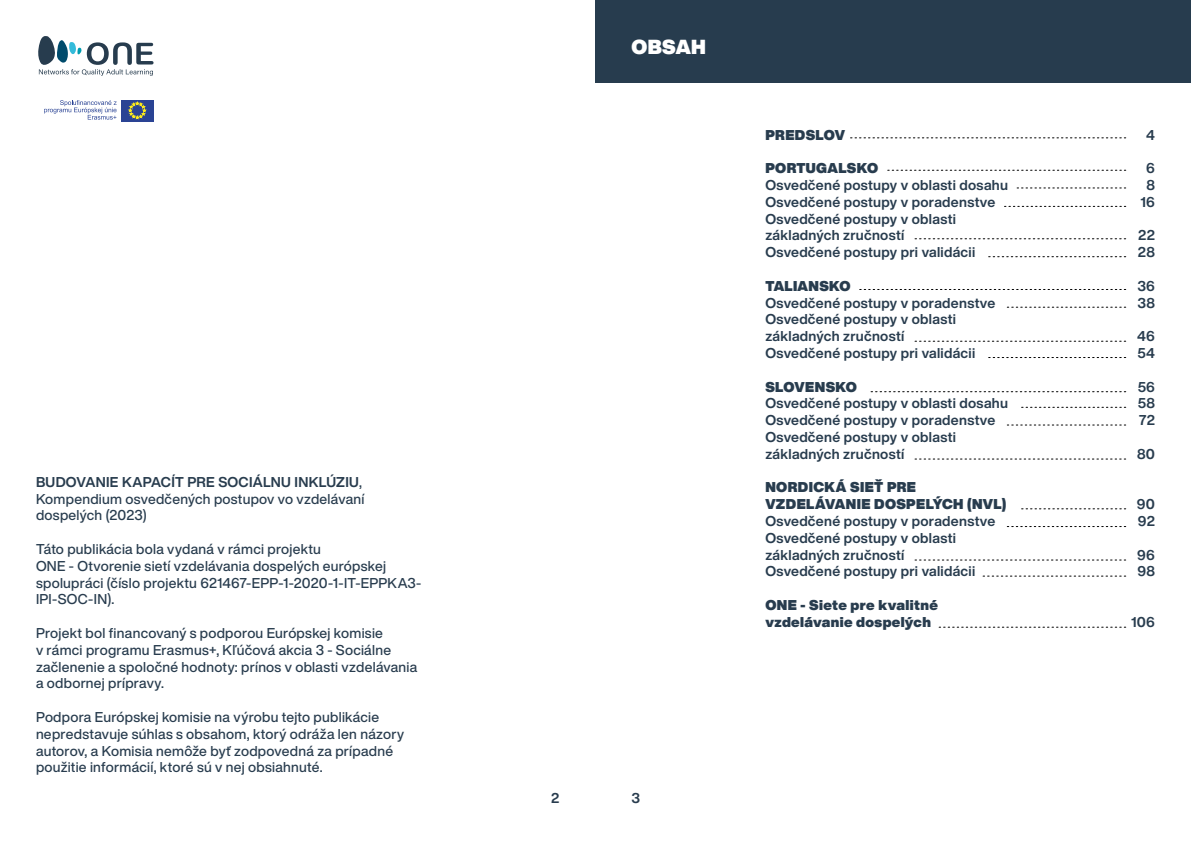
<style>
.page{position:relative;width:1191px;height:842px;background:#fff}
.page>*{position:absolute;margin:0;border:0;box-sizing:border-box;transform-origin:0 0}
.t1{font:900 expanded 20px "Helvetica Now Display";letter-spacing:.015em;color:#fff}
.t2{font:500 14px/16.8px "Helvetica Now Display";letter-spacing:.02em;color:#283c4e}
.t3{font:700 14px/16.8px "Helvetica Now Display";letter-spacing:.02em;color:#283c4e}
.t4{font:900 expanded 14px/16.8px "Helvetica Now Display";letter-spacing:.025em;color:#283c4e}
.s1{font-weight:700}
</style>
<div class="page">
<div style="left:595px;top:0;width:596px;height:82px;background:#273c4e"></div>
<div style="left:121px;top:100px;width:32px;height:21px;background:#2a4394"></div>
<svg style="left:129px;top:102px;width:17px;height:17px"></svg>
<svg style="left:44px;top:100px;width:73px;height:20px"></svg>
<svg style="left:38px;top:36px;width:115px;height:40px"></svg>
<svg style="left:850px;top:137px;width:275px;height:1px"></svg>
<svg style="left:887px;top:170px;width:238px;height:1px"></svg>
<svg style="left:1017px;top:187px;width:108px;height:1px"></svg>
<svg style="left:1004px;top:206px;width:121px;height:1px"></svg>
<svg style="left:915px;top:238px;width:210px;height:1px"></svg>
<svg style="left:988px;top:256px;width:137px;height:1px"></svg>
<svg style="left:859px;top:289px;width:266px;height:1px"></svg>
<svg style="left:1007px;top:307px;width:118px;height:1px"></svg>
<svg style="left:915px;top:341px;width:210px;height:1px"></svg>
<svg style="left:988px;top:357px;width:137px;height:1px"></svg>
<svg style="left:871px;top:391px;width:254px;height:1px"></svg>
<svg style="left:1021px;top:407px;width:104px;height:1px"></svg>
<svg style="left:1007px;top:424px;width:118px;height:1px"></svg>
<svg style="left:915px;top:458px;width:210px;height:1px"></svg>
<svg style="left:1021px;top:508px;width:104px;height:1px"></svg>
<svg style="left:1007px;top:526px;width:118px;height:1px"></svg>
<svg style="left:915px;top:559px;width:210px;height:1px"></svg>
<svg style="left:983px;top:576px;width:142px;height:1px"></svg>
<svg style="left:939px;top:627px;width:186px;height:1px"></svg>
<p class="t2" style="left:36px;top:473px;width:330px"><span class="s1">BUDOVANIE KAPACÍT PRE SOCIÁLNU INKLÚZIU</span>,<br>Kompendium osvedčených postupov vo vzdelávaní dospelých (2023)</p>
<p class="t2" style="left:36px;top:540px;width:387px">Táto publikácia bola vydaná v rámci projektu<br>ONE - Otvorenie sietí vzdelávania dospelých európskej spolupráci (číslo projektu 621467-EPP-1-2020-1-IT-EPPKA3- IPI-SOC-IN).</p>
<p class="t2" style="left:36px;top:624px;width:383px">Projekt bol financovaný s podporou Európskej komisie<br>v rámci programu Erasmus+, Kľúčová akcia 3 - Sociálne začlenenie a spoločné hodnoty: prínos v oblasti vzdelávania a odbornej prípravy.</p>
<p class="t2" style="left:36px;top:708px;width:369px">Podpora Európskej komisie na výrobu tejto publikácie nepredstavuje súhlas s obsahom, ktorý odráža len názory autorov, a Komisia nemôže byť zodpovedná za prípadné použitie informácií, ktoré sú v nej obsiahnuté.</p>
<h1 class="t1" style="left:631px;top:32px;width:76px">OBSAH</h1>
<p class="t4" style="left:765px;top:126px;width:81px">PREDSLOV</p>
<p class="t4" style="left:765px;top:160px;width:114px">PORTUGALSKO</p>
<p class="t3" style="left:765px;top:177px;width:244px">Osvedčené postupy v oblasti dosahu<br>Osvedčené postupy v poradenstve<br>Osvedčené postupy v oblasti základných zručností<br>Osvedčené postupy pri validácii</p>
<p class="t4" style="left:765px;top:277px;width:87px">TALIANSKO</p>
<p class="t3" style="left:765px;top:294px;width:231px">Osvedčené postupy v poradenstve<br>Osvedčené postupy v oblasti základných zručností<br>Osvedčené postupy pri validácii</p>
<p class="t4" style="left:765px;top:378px;width:93px">SLOVENSKO</p>
<p class="t3" style="left:765px;top:395px;width:244px">Osvedčené postupy v oblasti dosahu<br>Osvedčené postupy v poradenstve<br>Osvedčené postupy v oblasti základných zručností</p>
<p class="t4" style="left:765px;top:479px;width:242px">NORDICKÁ SIEŤ PRE<br>VZDELÁVANIE DOSPELÝCH (NVL)</p>
<p class="t3" style="left:765px;top:513px;width:231px">Osvedčené postupy v poradenstve<br>Osvedčené postupy v oblasti základných zručností<br>Osvedčené postupy pri validácii</p>
<p class="t4" style="left:765px;top:597px;width:174px">ONE - Siete pre kvalitné vzdelávanie dospelých</p>
<p class="t3" style="left:551px;top:790px;width:10px">2</p>
<p class="t3" style="left:631px;top:790px;width:10px">3</p>
<p class="t3" style="left:1146px;top:126px;width:10px">4</p>
<p class="t3" style="left:1140px;top:160px;width:16px;text-align:center">6<br>8<br>16</p>
<p class="t3" style="left:1138px;top:227px;width:19px">22<br>28</p>
<p class="t3" style="left:1137px;top:277px;width:19px">36<br>38</p>
<p class="t3" style="left:1137px;top:328px;width:19px">46<br>54</p>
<p class="t3" style="left:1137px;top:378px;width:19px;text-align:justify">56<br>58<br>72</p>
<p class="t3" style="left:1137px;top:445px;width:19px">80</p>
<p class="t3" style="left:1136px;top:496px;width:20px">90<br>92</p>
<p class="t3" style="left:1137px;top:546px;width:19px">96<br>98</p>
<p class="t3" style="left:1131px;top:613px;width:25px">106</p>
</div>
